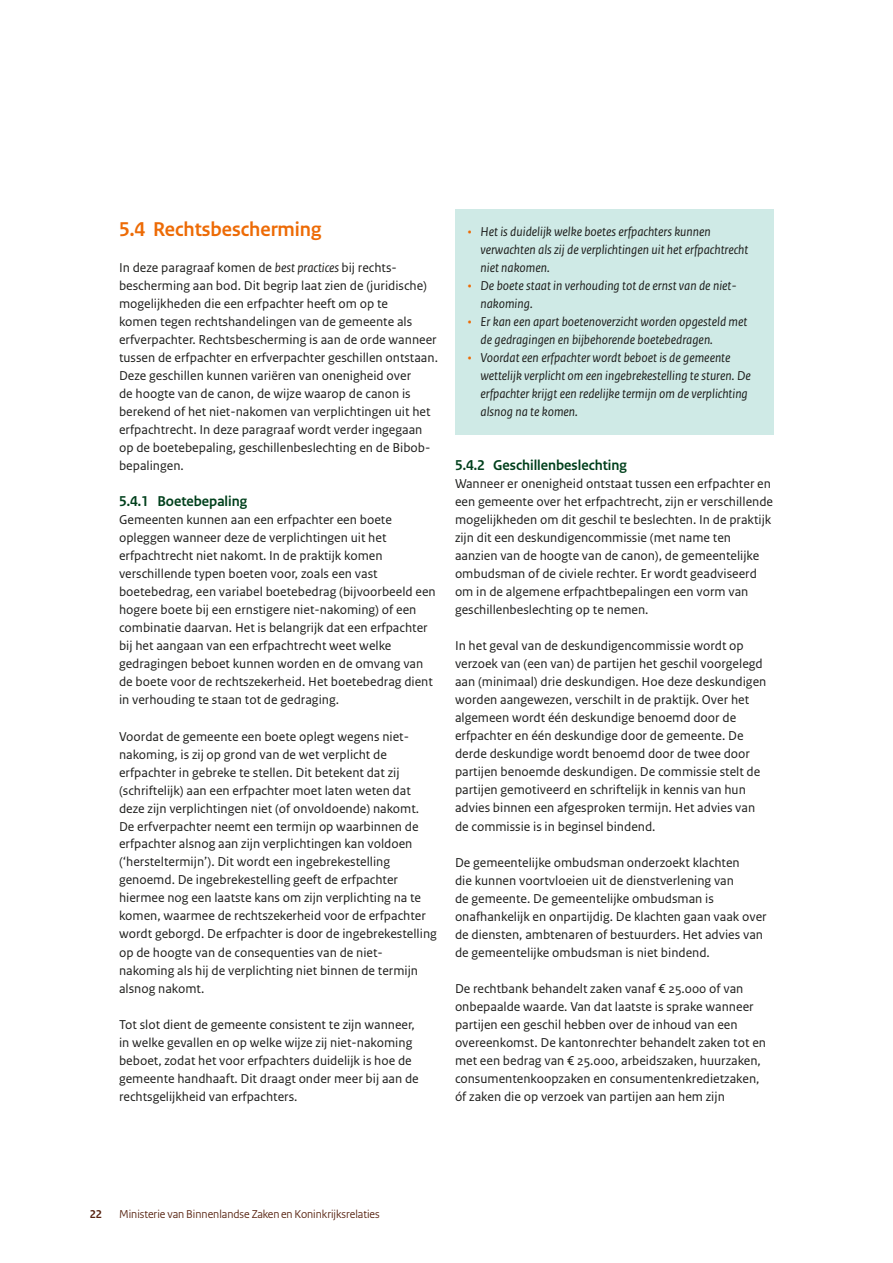
<style>
.page{position:relative;width:893px;height:1263px;background:#fff}
.page>*{position:absolute;margin:0;border:0;box-sizing:border-box;transform-origin:0 0}
.H3_Paragraafkop{font:700 21px "Rijksoverheid Sans Heading";color:#ed6b06}
.H4_Alineakop{font:700 15px "Rijksoverheid Sans Heading";color:#00401c}
.P_Broodtekst{font:13.5px/18px "Rijksoverheid Sans Text";color:#1d1d1b}
.t1{font:italic 13.5px/18px "Rijksoverheid Sans Text";color:#1d1d1b}
.t2{font:12px "Rijksoverheid Sans Heading";color:#55210e}
.t3{font:700 12px "Rijksoverheid Sans Heading";color:#55210e}
.s1{font-style:italic}
.s2{font-style:normal;color:#ed6b06}
</style>
<div class="page">
<div style="left:455px;top:209px;width:319px;height:81px;background:#cfeae6"></div>
<div style="left:455px;top:263px;width:319px;height:63px;background:#cfeae6"></div>
<div style="left:455px;top:299px;width:319px;height:63px;background:#cfeae6"></div>
<div style="left:455px;top:335px;width:319px;height:99px;background:#cfeae6"></div>
<h3 class="H3_Paragraafkop" style="left:119px;top:218px;width:204px">5.4 Rechtsbescherming</h3>
<p class="P_Broodtekst" style="left:119px;top:259px;width:320px">In deze paragraaf komen de <span class="s1">best practices</span> bij rechts&shy;bescherming aan bod. Dit begrip laat zien de (juridische) mogelijkheden die een erfpachter heeft om op te<br>komen tegen rechtshandelingen van de gemeente als erfverpachter. Rechtsbescherming is aan de orde wanneer tussen de erfpachter en erfverpachter geschillen ontstaan.<br>Deze geschillen kunnen variëren van onenigheid over<br>de hoogte van de canon, de wijze waarop de canon is berekend of het niet-nakomen van verplichtingen uit het erfpachtrecht. In deze paragraaf wordt verder ingegaan op de boetebepaling, geschillenbeslechting en de Bibob&shy;bepalingen.</p>
<h3 class="H4_Alineakop" style="left:119px;top:493px;width:130px">5.4.1 Boetebepaling</h3>
<p class="P_Broodtekst" style="left:119px;top:511px;width:318px">Gemeenten kunnen aan een erfpachter een boete opleggen wanneer deze de verplichtingen uit het erfpachtrecht niet nakomt. In de praktijk komen verschillende typen boeten voor, zoals een vast boetebedrag, een variabel boetebedrag (bijvoorbeeld een hogere boete bij een ernstigere niet-nakoming) of een combinatie daarvan. Het is belangrijk dat een erfpachter bij het aangaan van een erfpachtrecht weet welke gedragingen beboet kunnen worden en de omvang van de boete voor de rechtszekerheid. Het boetebedrag dient in verhouding te staan tot de gedraging.</p>
<p class="P_Broodtekst" style="left:119px;top:727px;width:319px">Voordat de gemeente een boete oplegt wegens niet&shy;nakoming, is zij op grond van de wet verplicht de erfpachter in gebreke te stellen. Dit betekent dat zij (schriftelijk) aan een erfpachter moet laten weten dat deze zijn verplichtingen niet (of onvoldoende) nakomt.<br>De erfverpachter neemt een termijn op waarbinnen de erfpachter alsnog aan zijn verplichtingen kan voldoen (‘hersteltermijn’). Dit wordt een ingebrekestelling genoemd. De ingebrekestelling geeft de erfpachter hiermee nog een laatste kans om zijn verplichting na te komen, waarmee de rechtszekerheid voor de erfpachter wordt geborgd. De erfpachter is door de ingebrekestelling op de hoogte van de consequenties van de niet&shy;nakoming als hij de verplichting niet binnen de termijn alsnog nakomt.</p>
<p class="P_Broodtekst" style="left:119px;top:1015px;width:301px">Tot slot dient de gemeente consistent te zijn wanneer, in welke gevallen en op welke wijze zij niet-nakoming beboet, zodat het voor erfpachters duidelijk is hoe de gemeente handhaaft. Dit draagt onder meer bij aan de rechtsgelijkheid van erfpachters.</p>
<p class="t1" style="left:480px;top:223px;width:269px;text-indent:-13px"><span class="s2">•</span> Het is duidelijk welke boetes erfpachters kunnen verwachten als zij de verplichtingen uit het erfpachtrecht niet nakomen.</p>
<p class="t1" style="left:480px;top:277px;width:258px;text-indent:-13px"><span class="s2">•</span> De boete staat in verhouding tot de ernst van de niet&shy;nakoming.</p>
<p class="t1" style="left:480px;top:313px;width:268px;text-indent:-13px"><span class="s2">•</span> Er kan een apart boetenoverzicht worden opgesteld met de gedragingen en bijbehorende boetebedragen.</p>
<p class="t1" style="left:480px;top:349px;width:272px;text-indent:-13px"><span class="s2">•</span> Voordat een erfpachter wordt beboet is de gemeente wettelijk verplicht om een ingebrekestelling te sturen. De erfpachter krijgt een redelijke termijn om de verplichting alsnog na te komen.</p>
<h3 class="H4_Alineakop" style="left:455px;top:457px;width:173px">5.4.2 Geschillenbeslechting</h3>
<p class="P_Broodtekst" style="left:455px;top:475px;width:320px">Wanneer er onenigheid ontstaat tussen een erfpachter en een gemeente over het erfpachtrecht, zijn er verschillende mogelijkheden om dit geschil te beslechten. In de praktijk zijn dit een deskundigencommissie (met name ten aanzien van de hoogte van de canon), de gemeentelijke ombudsman of de civiele rechter. Er wordt geadviseerd om in de algemene erfpachtbepalingen een vorm van geschillenbeslechting op te nemen.</p>
<p class="P_Broodtekst" style="left:455px;top:637px;width:313px">In het geval van de deskundigencommissie wordt op verzoek van (een van) de partijen het geschil voorgelegd aan (minimaal) drie deskundigen. Hoe deze deskundigen worden aangewezen, verschilt in de praktijk. Over het algemeen wordt één deskundige benoemd door de erfpachter en één deskundige door de gemeente. De derde deskundige wordt benoemd door de twee door partijen benoemde deskundigen. De commissie stelt de partijen gemotiveerd en schriftelijk in kennis van hun advies binnen een afgesproken termijn. Het advies van de commissie is in beginsel bindend.</p>
<p class="P_Broodtekst" style="left:455px;top:853px;width:313px">De gemeentelijke ombudsman onderzoekt klachten<br>die kunnen voortvloeien uit de dienstverlening van<br>de gemeente. De gemeentelijke ombudsman is onafhankelijk en onpartijdig. De klachten gaan vaak over de diensten, ambtenaren of bestuurders. Het advies van de gemeentelijke ombudsman is niet bindend.</p>
<p class="P_Broodtekst" style="left:455px;top:979px;width:313px">De rechtbank behandelt zaken vanaf € 25.000 of van onbepaalde waarde. Van dat laatste is sprake wanneer partijen een geschil hebben over de inhoud van een overeenkomst. De kantonrechter behandelt zaken tot en met een bedrag van € 25.000, arbeidszaken, huurzaken, consumentenkoopzaken en consumentenkredietzaken, óf zaken die op verzoek van partijen aan hem zijn</p>
<p class="t3" style="left:90px;top:1207px;width:14px">22</p>
<p class="t2" style="left:119px;top:1207px;width:262px">Ministerie van Binnenlandse Zaken en Koninkrijksrelaties</p>
</div>
